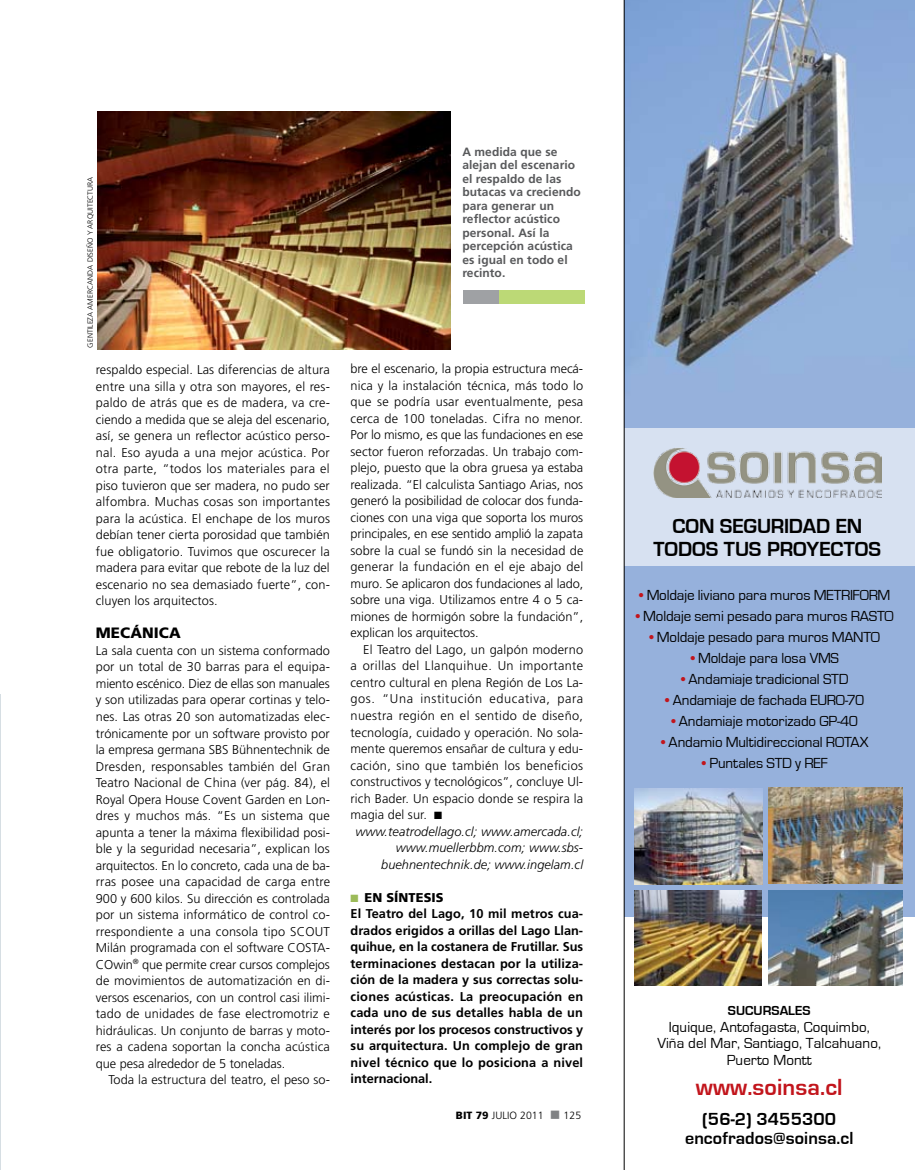
<style>
.page{position:relative;width:915px;height:1170px;background:#fff}
.page>*{position:absolute;margin:0;border:0;box-sizing:border-box;transform-origin:0 0}
.t1{font:700 24px "Eurostile";letter-spacing:.005em;color:#c2151c}
.t2{font:700 21px/22.5px "Eurostile";letter-spacing:-.005em;color:#000;text-align:center}
.t3{font:700 18px/19.2px "Eurostile";letter-spacing:.005em;color:#000;text-align:center}
.t4{font:15px/16.5px "Eurostile";letter-spacing:-.01em;color:#000;text-align:center}
.t5{font:900 15px "Frutiger";color:#000}
.t6{font:700 13.5px "Eurostile";letter-spacing:.005em;color:#000}
.t7{font:300 12.75px/16.5px "Frutiger";letter-spacing:.005em;color:#000;text-align:justify}
.t8{font:700 12.75px/16.5px "Frutiger";letter-spacing:.01em;color:#000;text-align:justify}
.t9{font:italic 300 12.75px "Frutiger";letter-spacing:.005em;color:#000}
.t10{font:300 12.75px "Frutiger";letter-spacing:.025em;color:#000}
.t11{font:300 12.75px "Frutiger";letter-spacing:.03em;color:#000}
.t12{font:300 12.75px "Frutiger";letter-spacing:.045em;color:#000}
.t13{font:900 12.75px "Frutiger";letter-spacing:.005em;color:#000}
.t14{font:700 12px/13.5px "Frutiger";letter-spacing:.005em;color:#58595b}
.t15{font:300 10.5px "Frutiger";letter-spacing:.005em;color:#000}
.t16{font:300 7.5px "Frutiger";letter-spacing:.005em;color:#000}
.s1{color:#9cbb59}
.s2{font-weight:900}
.s3{color:#808284}
.s4{color:#c2151c}
</style>
<div class="page">
<hr style="left:0;top:694px;width:1px;height:475px;background:#d6dee3">
<div style="left:463px;top:290px;width:121px;height:13px;background:#bcd976"></div>
<div style="left:463px;top:290px;width:36px;height:13px;background:#9fa1a4"></div>
<img style="left:97px;top:112px;width:353px;height:237px">
<img style="left:624px;top:0;width:290px;height:916px">
<img style="left:634px;top:788px;width:127px;height:95px">
<img style="left:768px;top:787px;width:133px;height:96px">
<img style="left:768px;top:890px;width:134px;height:95px">
<img style="left:634px;top:890px;width:127px;height:95px">
<div style="left:624px;top:428px;width:290px;height:138px;background:#d7e1f1"></div>
<img style="left:653px;top:448px;width:227px;height:49px">
<hr style="left:623px;top:0;width:1px;height:1169px;background:#000">
<p class="t16" style="left:86px;top:347px;width:171px;rotate:-90deg">g entileza amercanda diseño y arquitectura</p>
<p class="t7" style="left:96px;top:361px;width:236px">respaldo especial. Las diferencias de altura entre una silla y otra son mayores, el res&shy;paldo de atrás que es de madera, va cre&shy;ciendo a medida que se aleja del escenario, así, se genera un reflector acústico perso&shy;nal. Eso ayuda a una mejor acústica. Por otra parte, “todos los materiales para el piso tuvieron que ser madera, no pudo ser alfombra. Muchas cosas son importantes para la acústica. El enchape de los muros debían tener cierta porosidad que también fue obligatorio. Tuvimos que oscurecer la madera para evitar que rebote de la luz del escenario no sea demasiado fuerte”, con&shy;cluyen los arquitectos.</p>
<p class="t5" style="left:96px;top:624px;width:57px">MECÁNICA</p>
<p class="t7" style="left:96px;top:642px;width:236px;text-align:left">La sala cuenta con un sistema conformado por un total de 30 barras para el equipa&shy;miento escénico. Diez de ellas son manuales y son utilizadas para operar cortinas y telo&shy;nes. Las otras 20 son automatizadas elec&shy;trónicamente por un software provisto por la empresa germana SBS Bühnentechnik de Dresden, responsables también del Gran Teatro Nacional de China (ver pág. 84), el Royal Opera House Covent Garden en Lon&shy;dres y muchos más. “Es un sistema que apunta a tener la máxima flexibilidad posi&shy;ble y la seguridad necesaria”, explican los arquitectos. En lo concreto, cada una de ba&shy;rras posee una capacidad de carga entre 900 y 600 kilos. Su dirección es controlada por un sistema informático de control co&shy;rrespondiente a una consola tipo SCOUT Milán programada con el software COSTA-COwin<sup>®</sup> que permite crear cursos complejos de movimientos de automatización en di&shy;versos escenarios, con un control casi ilimi&shy;tado de unidades de fase electromotriz e hidráulicas. U n conjunto de barras y moto&shy;res a cadena soportan la concha acústica que pesa alrededor de 5 toneladas.</p>
<p class="t7" style="left:109px;top:1071px;width:223px">Toda la estructura del teatro, el peso so-</p>
<p class="t14" style="left:462px;top:145px;width:120px">A medida que se alejan del escenario el respaldo de las butacas va creciendo para generar un reflector acústico personal. Así la percepción acústica es igual en todo el recinto.</p>
<p class="t7" style="left:350px;top:360px;width:234px">bre el escenario, la propia estructura mecá&shy;nica y la instalación técnica, más todo lo que se podría usar eventualmente, pesa cerca de 100 toneladas. Cifra no menor.<br>Por lo mismo, es que las fundaciones en ese sector fueron reforzadas. U n trabajo com&shy;plejo, puesto que la obra gruesa ya estaba realizada. “El calculista Santiago Arias, nos generó la posibilidad de colocar dos funda&shy;ciones con una viga que soporta los muros principales, en ese sentido amplió la zapata sobre la cual se fundó sin la necesidad de generar la fundación en el eje abajo del muro. Se aplicaron dos fundaciones al lado, sobre una viga. Utilizamos entre 4 o 5 ca&shy;miones de hormigón sobre la fundación”, explican los arquitectos.</p>
<p class="t7" style="left:363px;top:641px;width:221px">El Teatro del Lago, un galpón moderno</p>
<p class="t11" style="left:350px;top:658px;width:234px">a orillas del Llanquihue. U n importante</p>
<p class="t7" style="left:350px;top:674px;width:234px">centro cultural en plena Región de Los La-</p>
<p class="t12" style="left:350px;top:691px;width:234px">gos. “U na institución educativa, para</p>
<p class="t10" style="left:350px;top:708px;width:234px">nuestra región en el sentido de diseño,</p>
<p class="t7" style="left:350px;top:723px;width:234px">tecnología, cuidado y operación. No sola-</p>
<p class="t7" style="left:350px;top:740px;width:234px">mente queremos ensañar de cultura y edu-</p>
<p class="t10" style="left:350px;top:757px;width:234px">cación, sino que también los beneficios</p>
<p class="t7" style="left:350px;top:773px;width:234px">constructivos y tecnológicos”, concluye U l-</p>
<p class="t7" style="left:350px;top:789px;width:234px">rich Bader. U n espacio donde se respira la</p>
<p class="t7" style="left:350px;top:806px;width:93px">magia del sur. ■</p>
<p class="t9" style="left:355px;top:823px;width:229px">www.teatrodellago.cl; www.amercada.cl;</p>
<p class="t9" style="left:396px;top:840px;width:189px">www.muellerbbm.com; www.sbs-</p>
<p class="t9" style="left:381px;top:856px;width:203px">buehnentechnik.de; www.ingelam.cl</p>
<p class="t13" style="left:350px;top:889px;width:57px"><span class="s1">■</span> EN SÍNTE</p>
<p class="t13" style="left:423px;top:889px;width:21px">SIS</p>
<p class="t8" style="left:350px;top:905px;width:234px">El Teatro del Lago, 10 mil metros cua&shy;drados erigidos a orillas del Lago Llan&shy;quihue, en la costanera de Frutillar. Sus terminaciones destacan por la utiliza&shy;ción de la madera y sus correctas solu&shy;ciones acústicas. La preocupación en cada uno de sus detalles habla de un interés por los procesos constructivos y su arquitectura. Un complejo de gran nivel técnico que lo posiciona a nivel internacional.</p>
<p class="t15" style="left:456px;top:1108px;width:127px"><span class="s2">BIT 79</span> julio 2011 <span class="s3">■</span> 125</p>
<h2 class="t2" style="left:653px;top:515px;width:227px">CON SEGURIDAD EN<br>TODOS TUS PROYECTOS</h2>
<p class="t4" style="left:639px;top:587px;width:253px"><span class="s4">•</span> Moldaje liviano para muros METRIFORM</p>
<p class="t4" style="left:635px;top:608px;width:259px"><span class="s4">•</span> Moldaje semi pesado para muros RASTO</p>
<p class="t4" style="left:649px;top:629px;width:232px"><span class="s4">•</span> Moldaje pesado para muros MANTO</p>
<p class="t4" style="left:690px;top:650px;width:150px"><span class="s4">•</span> Moldaje para losa VMS</p>
<p class="t4" style="left:680px;top:671px;width:169px"><span class="s4">•</span> Andamiaje tradicional STD</p>
<p class="t4" style="left:665px;top:692px;width:200px"><span class="s4">•</span> Andamiaje de fachada EURO-70</p>
<p class="t4" style="left:671px;top:713px;width:188px"><span class="s4">•</span> Andamiaje motorizado GP-40</p>
<p class="t4" style="left:661px;top:734px;width:209px"><span class="s4">•</span> Andamio Multidireccional ROTAX</p>
<p class="t4" style="left:701px;top:755px;width:127px"><span class="s4">•</span> Puntales STD y REF</p>
<p class="t6" style="left:727px;top:1003px;width:83px">SUCURSALES</p>
<p class="t4" style="left:657px;top:1018px;width:225px">Iquique, Antofagasta, Coquimbo,<br>Viña del Mar, Santiago, Talcahuano,<br>Puerto Montt</p>
<h1 class="t1" style="left:695px;top:1073px;width:148px">WWW.SOINSA.CL</h1>
<h3 class="t3" style="left:685px;top:1109px;width:170px">(56-2) 3455300<br>ENCOFRADOS@SOINSA.CL</h3>
</div>
